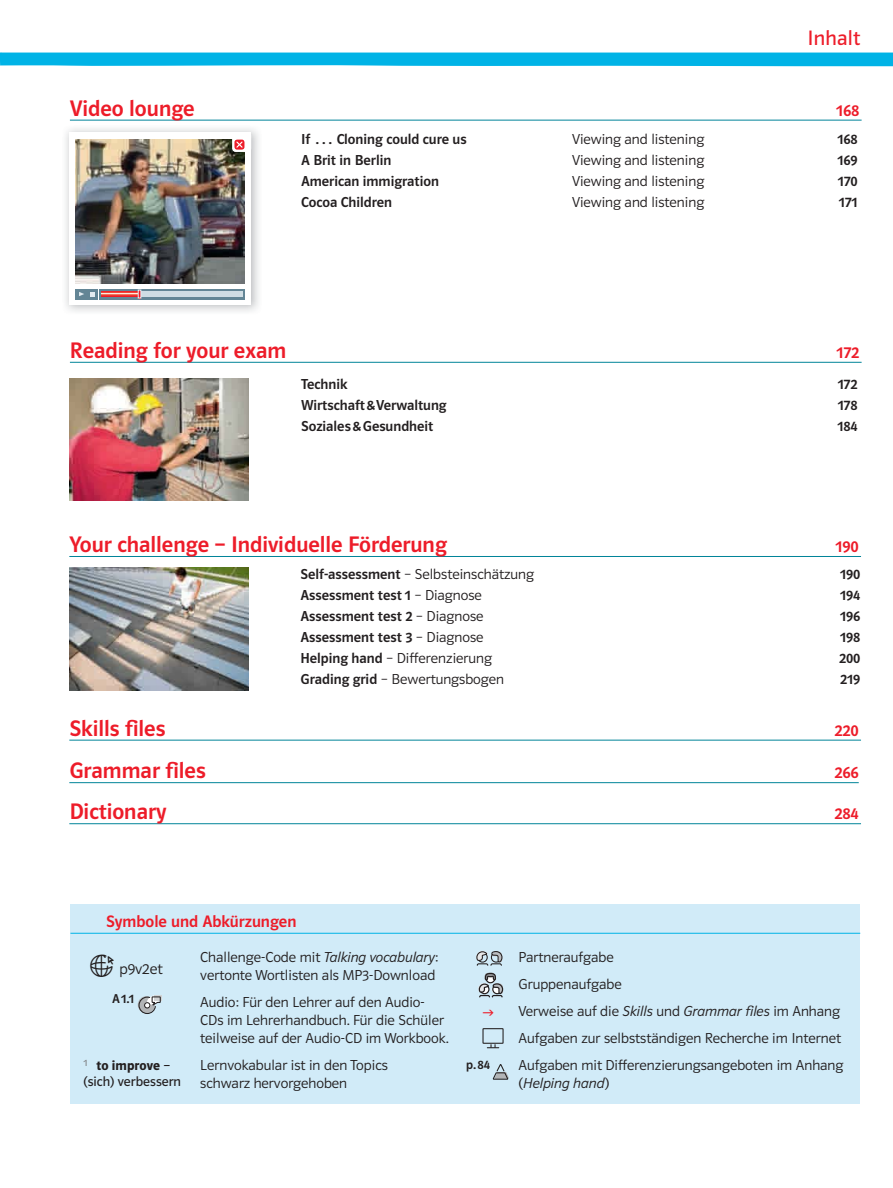
<style>
.page{position:relative;width:893px;height:1188px;background:#fff}
.page>*{position:absolute;margin:0;border:0;box-sizing:border-box;transform-origin:0 0}
.t1{font:22.5px "Polo ST11 K Krftg";color:#ed1c29}
.t2{font:21px "Polo ST11 K Buch";letter-spacing:.01em;color:#ed1c29}
.t3{font:16.65px "Polo ST11 K Krftg";color:#ed1c29}
.t4{font:15.3px "Polo ST11 K Leicht";color:#231f20}
.t5{font:14.55px/26.8px "Polo ST11 K Leicht";color:#231f20}
.t6{font:14.55px "Polo ST11 K Krftg";color:#231f20}
.t7{font:14.55px "Polo ST11 K Leicht Kursiv";color:#231f20}
.t8{font:13.65px "Polo ST11 K Buch";color:#231f20}
.t9{font:13.65px "Polo ST11 K Hfett";color:#231f20}
.t10{font:12.9px "Polo ST11 K Krftg";color:#231f20}
.s1{font-family:"Polo ST11 K Krftg"}
.s2{font-family:"Polo ST11 K Leicht"}
.s3{font-family:"Polo ST11 K Buch"}
.s4{font-family:"Polo ST11 K Leicht Kursiv"}
</style>
<div class="page">
<svg style="left:1px;top:53px;width:891px;height:14px;background:#16b9e8"></svg>
<hr style="left:70px;top:120px;width:791px;height:1px;background:#008499">
<hr style="left:70px;top:362px;width:791px;height:1px;background:#008499">
<img style="left:70px;top:378px;width:178px;height:122px">
<div style="left:99px;top:289px;width:145px;height:10px;background:#638595"></div>
<div style="left:101px;top:291px;width:142px;height:6px;background:#cfdce3"></div>
<svg style="left:101px;top:292px;width:37px;height:4px"></svg>
<svg style="left:138px;top:290px;width:3px;height:8px"></svg>
<svg style="left:76px;top:289px;width:22px;height:10px"></svg>
<img style="left:76px;top:140px;width:168px;height:144px">
<div style="left:232px;top:133px;width:19px;height:19px;border:5px solid #fff"></div>
<svg style="left:234px;top:140px;width:10px;height:10px"></svg>
<svg style="left:235px;top:140px;width:9px;height:9px"></svg>
<hr style="left:69px;top:556px;width:792px;height:1px;background:#008499">
<hr style="left:69px;top:740px;width:792px;height:1px;background:#008499">
<img style="left:69px;top:568px;width:179px;height:123px">
<hr style="left:69px;top:782px;width:789px;height:1px;background:#008499">
<hr style="left:69px;top:823px;width:792px;height:1px;background:#008499">
<div style="left:70px;top:905px;width:790px;height:199px;background:#d1ebf8"></div>
<hr style="left:70px;top:933px;width:790px;height:1px;background:#00b3e6">
<div style="left:482px;top:1028px;width:21px;height:16px;border:1px solid #231f20"></div>
<svg style="left:487px;top:1044px;width:11px;height:4px"></svg>
<svg style="left:476px;top:951px;width:27px;height:15px"></svg>
<svg style="left:478px;top:972px;width:25px;height:26px"></svg>
<div style="left:154px;top:995px;width:8px;height:6px;background:#d1d3d4"></div>
<svg style="left:138px;top:995px;width:23px;height:19px"></svg>
<svg style="left:492px;top:1064px;width:17px;height:16px"></svg>
<h2 class="t2" style="left:807px;top:26px;width:54px">Inhalt</h2>
<h1 class="t1" style="left:70px;top:100px;width:126px">Video lounge</h1>
<p class="t3" style="left:836px;top:104px;width:25px">168</p>
<p class="t6" style="left:301px;top:133px;width:167px">If … Cloning could cure us</p>
<p class="t5" style="left:572px;top:127px;width:134px">Viewing and listening</p>
<p class="t6" style="left:837px;top:133px;width:22px">168</p>
<p class="t6" style="left:301px;top:154px;width:92px">A Brit in Berlin</p>
<p class="t5" style="left:572px;top:148px;width:134px">Viewing and listening</p>
<p class="t6" style="left:837px;top:154px;width:22px">169</p>
<p class="t6" style="left:301px;top:175px;width:139px">American immigration</p>
<p class="t5" style="left:572px;top:169px;width:134px">Viewing and listening</p>
<p class="t6" style="left:837px;top:175px;width:21px">170</p>
<p class="t6" style="left:301px;top:196px;width:92px">Cocoa Children</p>
<p class="t5" style="left:572px;top:189px;width:134px">Viewing and listening</p>
<p class="t6" style="left:838px;top:196px;width:20px">171</p>
<h1 class="t1" style="left:70px;top:342px;width:218px">Reading for your exam</h1>
<p class="t3" style="left:836px;top:346px;width:24px">172</p>
<p class="t6" style="left:301px;top:379px;width:48px">Technik</p>
<p class="t6" style="left:837px;top:379px;width:21px">172</p>
<p class="t6" style="left:301px;top:400px;width:147px">Wirtschaft &amp; Verwaltung</p>
<p class="t6" style="left:837px;top:400px;width:21px">178</p>
<p class="t6" style="left:301px;top:421px;width:134px">Soziales &amp; Gesundheit</p>
<p class="t6" style="left:837px;top:421px;width:22px">184</p>
<h1 class="t1" style="left:69px;top:536px;width:379px">Your challenge – Individuelle Förderung</h1>
<p class="t3" style="left:835px;top:540px;width:25px">190</p>
<p class="t5" style="left:300px;top:562px;width:235px"><span class="s1">Self-assessment</span> – Selbsteinschätzung</p>
<p class="t6" style="left:840px;top:569px;width:22px">190</p>
<p class="t6" style="left:300px;top:589px;width:183px">Assessment test 1 <span class="s2">– Diagnose</span></p>
<p class="t6" style="left:840px;top:589px;width:22px">194</p>
<p class="t6" style="left:300px;top:610px;width:184px">Assessment test 2 <span class="s2">– Diagnose</span></p>
<p class="t6" style="left:840px;top:610px;width:22px">196</p>
<p class="t6" style="left:300px;top:631px;width:184px">Assessment test 3 <span class="s2">– Diagnose</span></p>
<p class="t6" style="left:840px;top:631px;width:22px">198</p>
<p class="t5" style="left:300px;top:646px;width:193px"><span class="s1">Helping hand</span> – Differenzierung</p>
<p class="t6" style="left:839px;top:652px;width:23px">200</p>
<p class="t5" style="left:300px;top:667px;width:205px"><span class="s1">Grading grid</span> – Bewertungsbogen</p>
<p class="t6" style="left:840px;top:673px;width:22px">219</p>
<h1 class="t1" style="left:69px;top:720px;width:98px">Skills files</h1>
<p class="t3" style="left:834px;top:724px;width:26px">220</p>
<h1 class="t1" style="left:69px;top:762px;width:138px">Grammar files</h1>
<p class="t3" style="left:834px;top:766px;width:26px">266</p>
<h1 class="t1" style="left:69px;top:803px;width:98px">Dictionary</h1>
<p class="t3" style="left:834px;top:807px;width:26px">284</p>
<p class="t3" style="left:106px;top:915px;width:192px">Symbole und Abkürzungen</p>
<p class="t4" style="left:119px;top:963px;width:45px">p9v2et</p>
<p class="t10" style="left:112px;top:994px;width:23px">A 1.1</p>
<p class="t9" style="left:83px;top:1057px;width:88px"><sup>1</sup> to improve <span class="s3">–</span></p>
<p class="t8" style="left:83px;top:1074px;width:99px">(sich) verbessern</p>
<p class="t5" style="left:200px;top:950px;width:239px;line-height:17.7px">Challenge-Code mit <span class="s4">Talking vocabulary</span>: vertonte Wortlisten als MP3-Download</p>
<p class="t5" style="left:200px;top:994px;width:250px;line-height:17.7px">Audio: Für den Lehrer auf den Audio-<br>CDs im Lehrerhandbuch. Für die Schüler teilweise auf der Audio-CD im Workbook.</p>
<p class="t5" style="left:200px;top:1058px;width:189px;line-height:17.4px">Lernvokabular ist in den Topics schwarz hervorgehoben</p>
<p class="t10" style="left:466px;top:1059px;width:26px">p. 84</p>
<p class="t10" style="left:450px;top:1065px;width:26px">p. 84</p>
<p class="t5" style="left:518px;top:945px;width:326px">Partneraufgabe<br>Gruppenaufgabe<br>Verweise auf die <span class="s4">Skills</span> und <span class="s4">Grammar files</span> im Anhang Aufgaben zur selbstständigen Recherche im Internet Aufgaben mit Differenzierungsangeboten im Anhang</p>
<p class="t7" style="left:518px;top:1077px;width:92px"><span class="s2">(</span>Helping hand<span class="s2">)</span></p>
</div>
